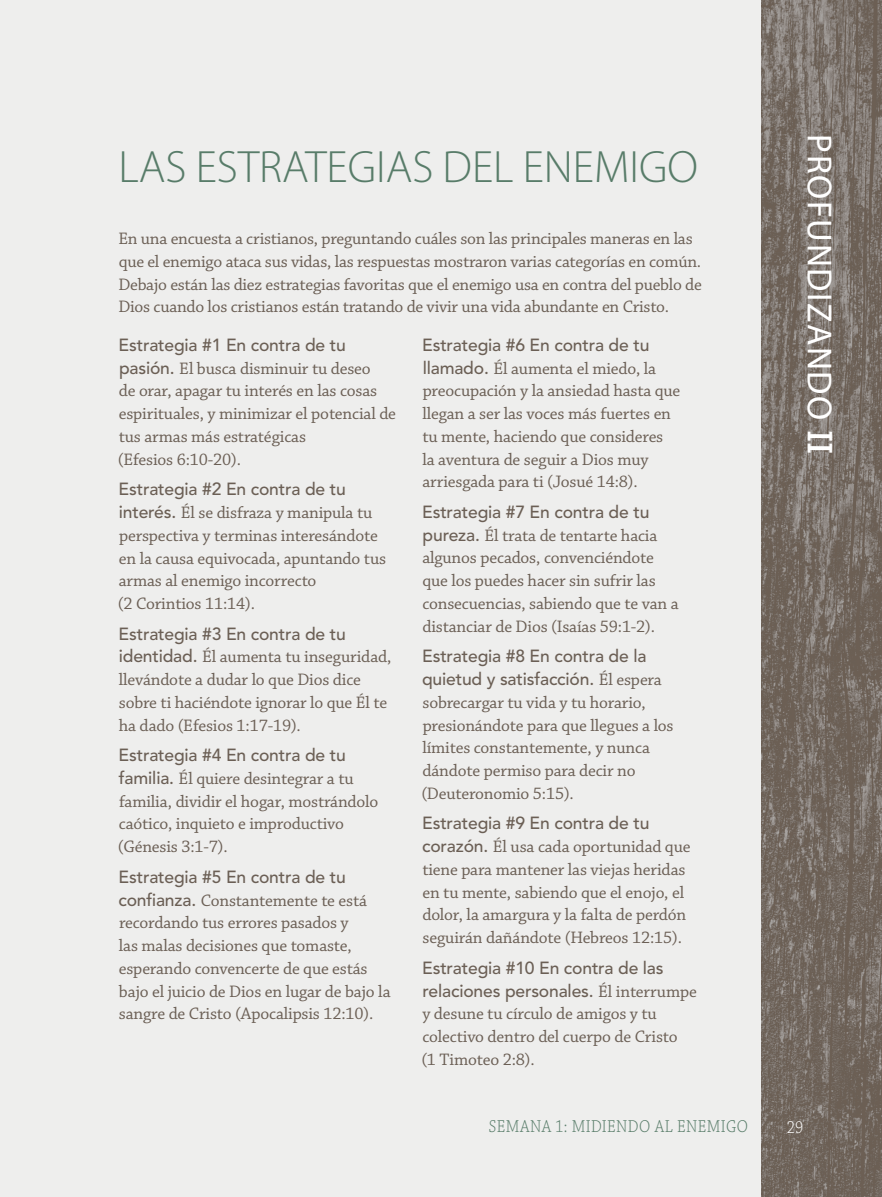
<style>
.page{position:relative;width:882px;height:1197px;background:#eeeeed}
.page>*{position:absolute;margin:0;border:0;box-sizing:border-box;transform-origin:0 0}
.t1{font:300 45.5px "Myriad Pro";color:#587c69}
.t2{font:35px "Myriad Pro";letter-spacing:.045em;color:#fff}
.t3{font:300 18.2px "Chaparral Pro";letter-spacing:.025em;color:#587c69;scale:.87 1}
.t4{font:300 18.2px "Chaparral Pro";color:#fff;scale:.87 1}
.t5{font:17.5px/22.8px "Chaparral Pro";letter-spacing:-.01em;color:#6b5f55}
.t6{font:500 17.5px/22.8px "Avenir LT Std";letter-spacing:-.01em;color:#6b5f55}
.s1{font-family:"Avenir LT Std";font-weight:500}
.s2{font-family:"Chaparral Pro";font-weight:400}
.s3{font-family:"Caecilia LT Std";font-weight:700}
</style>
<div class="page">
<img style="left:762px;top:0;width:120px;height:1197px">
<h1 class="t1" style="left:119px;top:142px;width:581px">LAS ESTRATEGIAS DEL ENEMIGO</h1>
<p class="t5" style="left:118px;top:228px;width:585px">En una encuesta a cristianos, preguntando cuáles son las principales maneras en las que el enemigo ataca sus vidas, las respuestas mostraron varias categorías en común.<br>Debajo están las diez estrategias favoritas que el enemigo usa en contra del pueblo de Dios cuando los cristianos están tratando de vivir una vida abundante en Cristo.</p>
<p class="t6" style="left:119px;top:334px;width:229px">Estrategia #1 En contra de tu</p>
<p class="t5" style="left:118px;top:357px;width:280px"><span class="s1">pasión.</span> El busca disminuir tu deseo<br>de orar, apagar tu interés en las cosas espirituales, y minimizar el potencial de tus armas más estratégicas<br>(Efesios 6:10-20).</p>
<p class="t6" style="left:119px;top:478px;width:229px">Estrategia #2 En contra de tu</p>
<p class="t5" style="left:118px;top:502px;width:270px"><span class="s1">interés.</span> Él se disfraza y manipula tu perspectiva y terminas interesándote en la causa equivocada, apuntando tus armas al enemigo incorrecto<br>(2 Corintios 11:14).</p>
<p class="t6" style="left:119px;top:623px;width:229px">Estrategia #3 En contra de tu</p>
<p class="t5" style="left:119px;top:646px;width:274px"><span class="s1">identidad.</span> Él aumenta tu inseguridad, llevándote a dudar lo que Dios dice sobre ti haciéndote ignorar lo que Él te ha dado (Efesios 1:17-19).</p>
<p class="t6" style="left:119px;top:744px;width:229px">Estrategia #4 En contra de tu</p>
<p class="t5" style="left:118px;top:768px;width:262px"><span class="s1">familia.</span> Él quiere desintegrar a tu familia, dividir el hogar, mostrándolo caótico, inquieto e improductivo (Génesis 3:1-7).</p>
<p class="t6" style="left:119px;top:866px;width:229px">Estrategia #5 En contra de tu</p>
<p class="t5" style="left:118px;top:889px;width:274px"><span class="s1">confianza.</span> Constantemente te está recordando tus errores pasados y<br>las malas decisiones que tomaste, esperando convencerte de que estás bajo el juicio de Dios en lugar de bajo la sangre de Cristo (Apocalipsis 12:10).</p>
<p class="t6" style="left:422px;top:334px;width:229px">Estrategia #6 En contra de tu</p>
<p class="t5" style="left:422px;top:357px;width:260px"><span class="s1">llamado.</span> Él aumenta el miedo, la preocupación y la ansiedad hasta que llegan a ser las voces más fuertes en tu mente, haciendo que consideres<br>la aventura de seguir a Dios muy arriesgada para ti (Josué 14:8).</p>
<p class="t6" style="left:422px;top:501px;width:229px">Estrategia #7 En contra de tu</p>
<p class="t5" style="left:422px;top:525px;width:258px"><span class="s1">pureza.</span> Él trata de tentarte hacia algunos pecados, convenciéndote que los puedes hacer sin sufrir las consecuencias, sabiendo que te van a distanciar de Dios (Isaías 59:1-2).</p>
<p class="t6" style="left:422px;top:645px;width:241px">Estrategia #8 En contra de la quietud y satisfacción. <span class="s2">Él espera</span></p>
<p class="t5" style="left:421px;top:692px;width:254px">sobrecargar tu vida y tu horario, presionándote para que llegues a los límites constantemente, y nunca dándote permiso para decir no (Deuteronomio 5:15).</p>
<p class="t6" style="left:422px;top:813px;width:229px">Estrategia #9 En contra de tu</p>
<p class="t5" style="left:422px;top:836px;width:270px"><span class="s1">corazón.</span> Él usa cada oportunidad que tiene para mantener las viejas heridas en tu mente, sabiendo que el enojo, el dolor, la amargura y la falta de perdón seguirán dañándote (Hebreos 12:15).</p>
<p class="t6" style="left:422px;top:957px;width:276px">Estrategia #10 En contra de las relaciones personales. <span class="s2">Él interrumpe</span></p>
<p class="t5" style="left:421px;top:1003px;width:258px">y desune tu círculo de amigos y tu colectivo dentro del cuerpo de Cristo (1 Timoteo 2:8).</p>
<h2 class="t2" style="left:839px;top:134px;width:322px;rotate:90deg">PROFUNDIZANDO <span class="s3">II</span></h2>
<p class="t3" style="left:489px;top:1116px;width:300px">SEMANA 1: MIDIENDO AL ENEMIGO</p>
<p class="t4" style="left:787px;top:1117px;width:21px">29</p>
</div>
